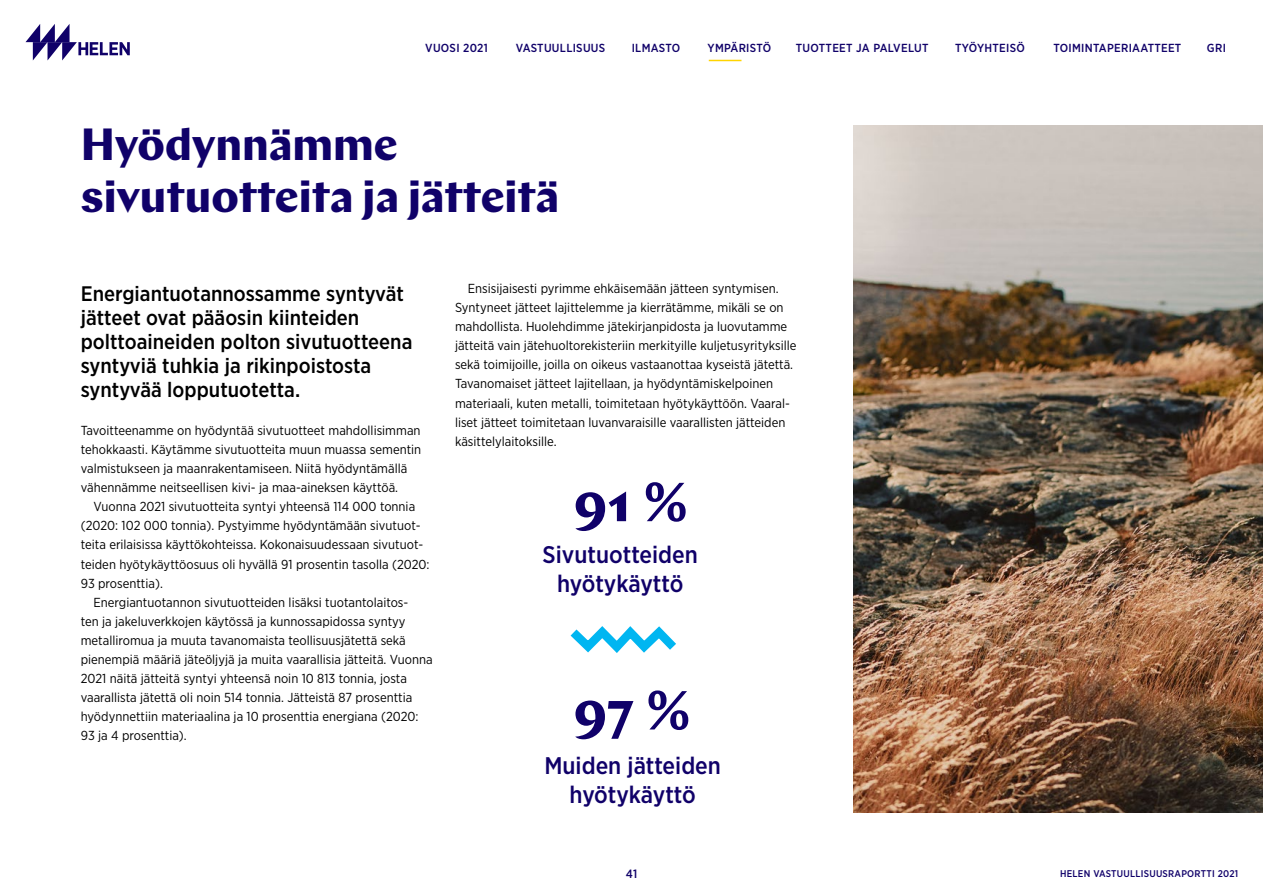
<style>
.page{position:relative;width:1263px;height:893px;background:#fff}
.page>*{position:absolute;margin:0;border:0;box-sizing:border-box;transform-origin:0 0}
.t1{font:700 54.75px "Chap";color:#100169}
.Pääotsikko{font:700 45px "Chap";color:#100169}
.t2{font:500 24px/28.8px "Gotham Narrow";color:#100169;text-align:center}
.Ingressi{font:500 21px/24px "Gotham Narrow";color:#000}
.Leipis_sis{font:13.05px/19px "Gotham Narrow";color:#000}
.Leipis{font:13.05px/19px "Gotham Narrow";color:#000}
.t3{font:500 12px "Gotham Narrow";color:#100169}
.t4{font:500 11.7px "Gotham Narrow";letter-spacing:.025em;color:#100169}
.t5{font:500 9.75px "Gotham Narrow";letter-spacing:.025em;color:#100169}
</style>
<div class="page">
<svg style="left:26px;top:24px;width:104px;height:36px"></svg>
<hr style="left:709px;top:60px;width:32px;height:1px;background:#ffd400">
<svg style="left:570px;top:626px;width:106px;height:27px"></svg>
<img style="left:854px;top:126px;width:409px;height:687px">
<p class="t4" style="left:425px;top:41px;width:64px">VUOSI 2021</p>
<p class="t4" style="left:516px;top:41px;width:91px">VASTUULLISUUS</p>
<p class="t4" style="left:632px;top:41px;width:50px">ILMASTO</p>
<p class="t4" style="left:707px;top:41px;width:65px">YMPÄRISTÖ</p>
<p class="t4" style="left:796px;top:41px;width:134px">TUOTTEET JA PALVELUT</p>
<p class="t4" style="left:955px;top:41px;width:71px">TYÖYHTEISÖ</p>
<p class="t4" style="left:1053px;top:41px;width:129px">TOIMINTAPERIAATTEET</p>
<p class="t4" style="left:1207px;top:41px;width:20px">GRI</p>
<p class="Pääotsikko" style="left:81px;top:115px;width:318px">Hyödynnämme</p>
<p class="Pääotsikko" style="left:81px;top:167px;width:480px">sivutuotteita ja jätteitä</p>
<p class="Ingressi" style="left:81px;top:281px;width:333px">Energiantuotannossamme syntyvät jätteet ovat pääosin kiinteiden polttoaineiden polton sivutuotteena syntyviä tuhkia ja rikinpoistosta syntyvää lopputuotetta.</p>
<p class="Leipis" style="left:81px;top:421px;width:342px">Tavoitteenamme on hyödyntää sivutuotteet mahdollisimman tehokkaasti. Käytämme sivutuotteita muun muassa sementin valmistukseen ja maanrakentamiseen. Niitä hyödyntämällä vähennämme neitseellisen kivi- ja maa-aineksen käyttöä.</p>
<p class="Leipis_sis" style="left:81px;top:497px;width:350px;text-indent:13px">Vuonna 2021 sivutuotteita syntyi yhteensä 114 000 tonnia (2020: 102 000 tonnia). Pystyimme hyödyntämään sivutuot&shy;teita erilaisissa käyttökohteissa. Kokonaisuudessaan sivutuot&shy;teiden hyötykäyttöosuus oli hyvällä 91 prosentin tasolla (2020:<br>93 prosenttia).</p>
<p class="Leipis_sis" style="left:81px;top:592px;width:353px;text-indent:13px">Energiantuotannon sivutuotteiden lisäksi tuotantolaitos-<br>ten ja jakeluverkkojen käytössä ja kunnossapidossa syntyy metalliromua ja muuta tavanomaista teollisuusjätettä sekä pienempiä määriä jäteöljyjä ja muita vaarallisia jätteitä. Vuonna 2021 näitä jätteitä syntyi yhteensä noin 10 813 tonnia, josta vaarallista jätettä oli noin 514 tonnia. Jätteistä 87 prosenttia hyödynnettiin materiaalina ja 10 prosenttia energiana (2020:<br>93 ja 4 prosenttia).</p>
<p class="Leipis_sis" style="left:455px;top:279px;width:343px;text-indent:13px">Ensisijaisesti pyrimme ehkäisemään jätteen syntymisen.<br>Syntyneet jätteet lajittelemme ja kierrätämme, mikäli se on mahdollista. Huolehdimme jätekirjanpidosta ja luovutamme jätteitä vain jätehuoltorekisteriin merkityille kuljetusyrityksille sekä toimijoille, joilla on oikeus vastaanottaa kyseistä jätettä.<br>Tavanomaiset jätteet lajitellaan, ja hyödyntämiskelpoinen materiaali, kuten metalli, toimitetaan hyötykäyttöön. Vaaral&shy;liset jätteet toimitetaan luvanvaraisille vaarallisten jätteiden käsittelylaitoksille.</p>
<p class="t1" style="left:573px;top:467px;width:117px">91 %</p>
<p class="t2" style="left:543px;top:540px;width:157px">Sivutuotteiden hyötykäyttö</p>
<p class="t1" style="left:573px;top:675px;width:120px">97 %</p>
<p class="t2" style="left:544px;top:751px;width:178px">Muiden jätteiden hyötykäyttö</p>
<p class="t3" style="left:626px;top:867px;width:13px">41</p>
<p class="t5" style="left:1060px;top:867px;width:180px">HELEN VASTUULLISUUSRAPORTTI 2021</p>
</div>
